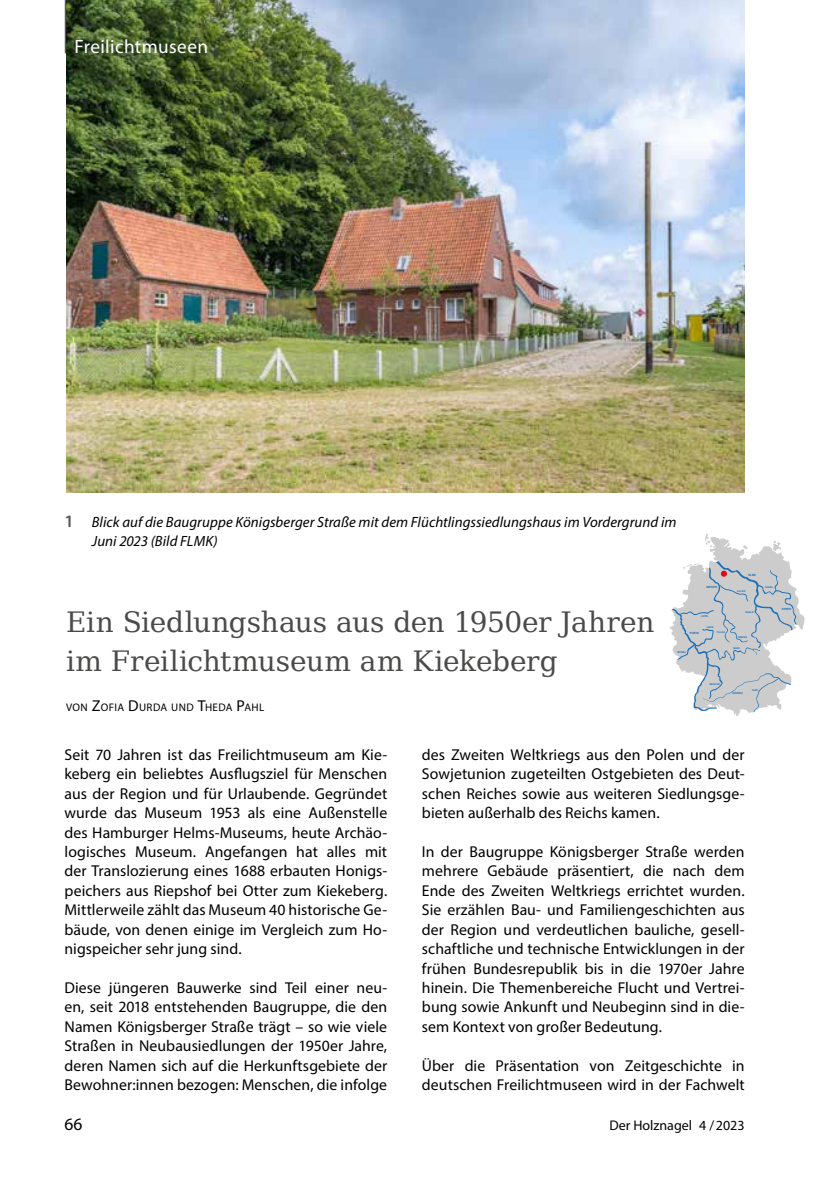
<style>
.page{position:relative;width:834px;height:1181px;background:#fff}
.page>*{position:absolute;margin:0;border:0;box-sizing:border-box;transform-origin:0 0}
.t1{font:28px/38.5px "Prima Serif BT";letter-spacing:-.005em;color:#4a4a49}
.t2{font:19.25px "Myriad Pro";letter-spacing:.02em;color:#fff}
.t3{font:17.5px "Myriad Pro";color:#000}
.t4{font:15.75px/19.4px "Myriad Pro";letter-spacing:.005em;color:#000;text-align:justify}
.t5{font:italic 14.88px/19.2px "Myriad Pro";letter-spacing:.005em;color:#000}
.t6{font:14px "Myriad Pro";color:#000}
.t7{font:11.03px "Myriad Pro";letter-spacing:.035em;color:#000}
.t8{font:700 2.8px "Arial";color:#1c70b8}
.t9{font:700 2.45px "Arial";color:#1c70b8}
.s1{font-weight:600;font-style:normal;font-size:17.5px;color:#575756}
.s2{font-size:15.75px}
</style>
<div class="page">
<img style="left:66px;top:0;width:678px;height:493px">
<hr style="left:65px;top:0;width:1px;height:53px;background:#575756">
<svg style="left:670px;top:533px;width:134px;height:183px"></svg>
<p class="t2" style="left:74px;top:35px;width:135px">Freilichtmuseen</p>
<p class="t5" style="left:92px;top:512px;width:586px;text-indent:-27px"><span class="s1">1</span> Blick auf die Baugruppe Königsberger Straße mit dem Flüchtlingssiedlungshaus im Vordergrund im<br>Juni 2023 (Bild FLMK)</p>
<p class="t8" style="left:748px;top:573px;width:9px">ELBE</p>
<p class="t9" style="left:745px;top:610px;width:10px">SAALE</p>
<p class="t8" style="left:706px;top:585px;width:12px">WESER</p>
<p class="t9" style="left:765px;top:586px;width:10px">HAVEL</p>
<p class="t9" style="left:737px;top:590px;width:10px">ALLER</p>
<h1 class="t1" style="left:66px;top:601px;width:589px">Ein Siedlungshaus aus den 1950er Jahren im Freilichtmuseum am Kiekeberg</h1>
<p class="t7" style="left:66px;top:701px;width:200px">VON <span class="s2">Z</span>OFIA <span class="s2">D</span>URDA UND <span class="s2">T</span>HEDA <span class="s2">P</span>AHL</p>
<p class="t4" style="left:64px;top:744px;width:324px">Seit 70 Jahren ist das Freilichtmuseum am Kie&shy;keberg ein beliebtes Ausflugsziel für Menschen aus der Region und für Urlaubende. Gegründet wurde das Museum 1953 als eine Außenstelle des Hamburger Helms-Museums, heute Archäo&shy;logisches Museum. Angefangen hat alles mit der Translozierung eines 1688 erbauten Honigs&shy;peichers aus Riepshof bei Otter zum Kiekeberg.<br>Mittlerweile zählt das Museum 40 historische Ge&shy;bäude, von denen einige im Vergleich zum Ho&shy;nigspeicher sehr jung sind.</p>
<p class="t4" style="left:64px;top:977px;width:324px">Diese jüngeren Bauwerke sind Teil einer neu&shy;en, seit 2018 entstehenden Baugruppe, die den Namen Königsberger Straße trägt – so wie viele Straßen in Neubausiedlungen der 1950er Jahre, deren Namen sich auf die Herkunftsgebiete der Bewohner:innen bezogen: Menschen, die infolge</p>
<p class="t9" style="left:701px;top:614px;width:9px">LIPPE</p>
<p class="t9" style="left:706px;top:625px;width:8px">LAHN</p>
<p class="t9" style="left:716px;top:630px;width:10px">FULDA</p>
<p class="t8" style="left:689px;top:631px;width:10px">RHEIN</p>
<p class="t9" style="left:737px;top:635px;width:11px">WERRA</p>
<p class="t9" style="left:733px;top:646px;width:8px">MAIN</p>
<p class="t9" style="left:677px;top:650px;width:10px">MOSEL</p>
<p class="t9" style="left:709px;top:682px;width:12px">NECKAR</p>
<p class="t9" style="left:752px;top:688px;width:7px">ISAR</p>
<p class="t8" style="left:732px;top:691px;width:12px">DONAU</p>
<p class="t4" style="left:422px;top:744px;width:324px">des Zweiten Weltkriegs aus den Polen und der Sowjetunion zugeteilten Ostgebieten des Deut&shy;schen Reiches sowie aus weiteren Siedlungsge&shy;bieten außerhalb des Reichs kamen.</p>
<p class="t4" style="left:422px;top:842px;width:324px">In der Baugruppe Königsberger Straße werden mehrere Gebäude präsentiert, die nach dem Ende des Zweiten Weltkriegs errichtet wurden.<br>Sie erzählen Bau- und Familiengeschichten aus der Region und verdeutlichen bauliche, gesell&shy;schaftliche und technische Entwicklungen in der frühen Bundesrepublik bis in die 1970er Jahre hinein. Die Themenbereiche Flucht und Vertrei&shy;bung sowie Ankunft und Neubeginn sind in die&shy;sem Kontext von großer Bedeutung.</p>
<p class="t4" style="left:422px;top:1055px;width:324px">Über die Präsentation von Zeitgeschichte in deutschen Freilichtmuseen wird in der Fachwelt</p>
<p class="t8" style="left:781px;top:607px;width:11px">SPREE</p>
<p class="t3" style="left:64px;top:1113px;width:19px">66</p>
<p class="t6" style="left:609px;top:1116px;width:137px">Der Holznagel 4 /2023</p>
</div>
